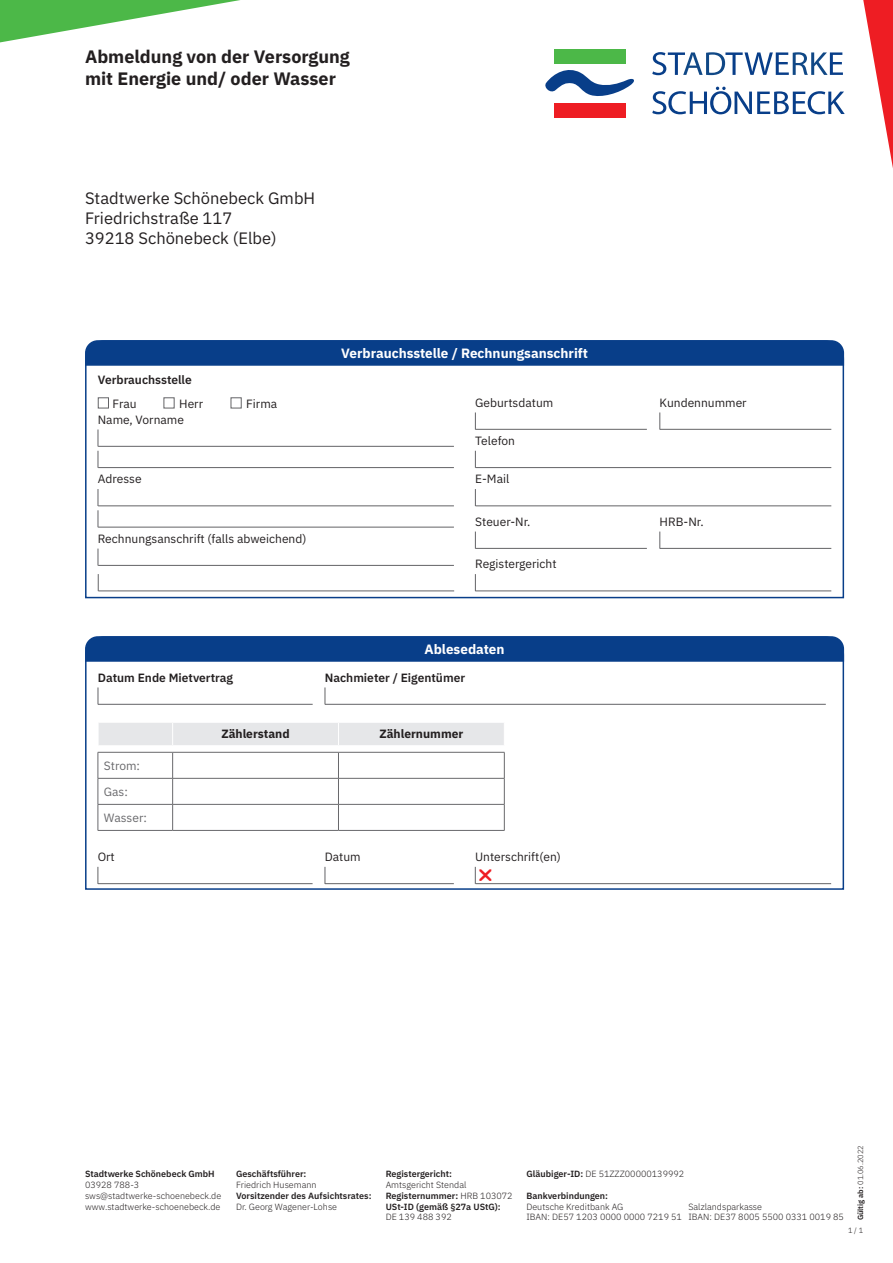
<style>
.page{position:relative;width:893px;height:1263px;background:#fff}
.page>*{position:absolute;margin:0;border:0;box-sizing:border-box;transform-origin:0 0}
.t1{font:700 18px/21.6px "IBM Plex Sans";color:#231f20}
.t2{font:16.5px/19.8px "IBM Plex Sans";color:#231f20}
.t3{font:700 13.5px "IBM Plex Sans";color:#fff}
.t4{font:12px "IBM Plex Sans";color:#231f20}
.t5{font:600 12px "IBM Plex Sans";color:#231f20}
.t6{font:700 12px "IBM Plex Sans";color:#231f20}
.t7{font:12px/26.1px "IBM Plex Sans";color:#69696c}
.t8{font:300 9px/10.8px "IBM Plex Sans";color:#231f20}
.t9{font:600 9px/10.8px "IBM Plex Sans";color:#231f20}
.t10{font:300 7.5px "IBM Plex Sans";color:#231f20}
.s1{font-weight:300}
.s2{font-weight:600}
</style>
<div class="page">
<div style="left:555px;top:49px;width:71px;height:14px;background:#4cb848"></div>
<div style="left:555px;top:103px;width:71px;height:15px;background:#ee1d23"></div>
<svg style="left:652px;top:52px;width:191px;height:23px"></svg>
<svg style="left:652px;top:87px;width:193px;height:27px"></svg>
<svg style="left:545px;top:70px;width:89px;height:26px"></svg>
<svg style="left:863px;top:0;width:30px;height:168px"></svg>
<svg style="left:0;top:0;width:240px;height:42px"></svg>
<svg style="left:85px;top:662px;width:760px;height:228px"></svg>
<svg style="left:85px;top:636px;width:760px;height:26px;background:#0b418a"></svg>
<div style="left:98px;top:722px;width:75px;height:24px;background:#e6e7e9"></div>
<hr style="left:98px;top:722px;width:75px;height:1px;background:#fff">
<div style="left:172px;top:722px;width:333px;height:23px;background:#e6e7e9"></div>
<hr style="left:98px;top:745px;width:75px;height:1px;background:#fff">
<hr style="left:173px;top:745px;width:165px;height:1px;background:#fff">
<hr style="left:338px;top:745px;width:167px;height:1px;background:#fff">
<svg style="left:98px;top:723px;width:1px;height:22px"></svg>
<svg style="left:172px;top:753px;width:1px;height:77px"></svg>
<svg style="left:98px;top:753px;width:1px;height:77px"></svg>
<hr style="left:98px;top:752px;width:75px;height:1px;background:#69696c">
<hr style="left:173px;top:752px;width:165px;height:1px;background:#69696c">
<hr style="left:338px;top:752px;width:166px;height:1px;background:#69696c">
<hr style="left:98px;top:778px;width:75px;height:1px;background:#69696c">
<hr style="left:173px;top:778px;width:165px;height:1px;background:#69696c">
<hr style="left:338px;top:778px;width:166px;height:1px;background:#69696c">
<hr style="left:98px;top:804px;width:75px;height:1px;background:#69696c">
<hr style="left:173px;top:804px;width:165px;height:1px;background:#69696c">
<hr style="left:338px;top:804px;width:166px;height:1px;background:#69696c">
<svg style="left:338px;top:752px;width:1px;height:78px"></svg>
<svg style="left:504px;top:752px;width:1px;height:78px"></svg>
<hr style="left:98px;top:830px;width:75px;height:1px;background:#69696c">
<hr style="left:173px;top:830px;width:165px;height:1px;background:#69696c">
<hr style="left:338px;top:830px;width:166px;height:1px;background:#69696c">
<svg style="left:98px;top:867px;width:1px;height:16px"></svg>
<hr style="left:98px;top:883px;width:215px;height:1px;background:#636366">
<svg style="left:98px;top:687px;width:1px;height:17px"></svg>
<hr style="left:98px;top:704px;width:215px;height:1px;background:#636366">
<svg style="left:325px;top:687px;width:1px;height:17px"></svg>
<hr style="left:325px;top:704px;width:501px;height:1px;background:#636366">
<svg style="left:325px;top:867px;width:1px;height:16px"></svg>
<hr style="left:325px;top:883px;width:129px;height:1px;background:#636366">
<hr style="left:475px;top:883px;width:356px;height:1px;background:#636366">
<svg style="left:85px;top:366px;width:760px;height:233px"></svg>
<div style="left:85px;top:340px;width:760px;height:26px;background:#083e89"></div>
<div style="left:98px;top:398px;width:11px;height:10px;border:1px solid #636366"></div>
<hr style="left:98px;top:446px;width:356px;height:1px;background:#636366">
<svg style="left:98px;top:549px;width:1px;height:16px"></svg>
<hr style="left:98px;top:565px;width:356px;height:1px;background:#636366">
<hr style="left:98px;top:506px;width:356px;height:1px;background:#636366">
<svg style="left:98px;top:574px;width:1px;height:17px"></svg>
<hr style="left:98px;top:591px;width:356px;height:1px;background:#636366">
<svg style="left:98px;top:489px;width:1px;height:38px"></svg>
<hr style="left:98px;top:527px;width:356px;height:1px;background:#636366">
<svg style="left:98px;top:429px;width:1px;height:38px"></svg>
<hr style="left:98px;top:467px;width:356px;height:1px;background:#636366">
<svg style="left:475px;top:412px;width:1px;height:17px"></svg>
<hr style="left:475px;top:429px;width:172px;height:1px;background:#636366">
<svg style="left:475px;top:489px;width:1px;height:17px"></svg>
<hr style="left:476px;top:506px;width:355px;height:1px;background:#636366">
<svg style="left:475px;top:451px;width:1px;height:17px"></svg>
<hr style="left:476px;top:467px;width:355px;height:1px;background:#636366">
<svg style="left:660px;top:412px;width:1px;height:17px"></svg>
<hr style="left:660px;top:429px;width:171px;height:1px;background:#636366">
<svg style="left:475px;top:531px;width:1px;height:17px"></svg>
<hr style="left:475px;top:548px;width:172px;height:1px;background:#636366">
<svg style="left:660px;top:531px;width:1px;height:17px"></svg>
<hr style="left:660px;top:548px;width:171px;height:1px;background:#636366">
<svg style="left:475px;top:574px;width:1px;height:17px"></svg>
<hr style="left:475px;top:591px;width:356px;height:1px;background:#636366">
<svg style="left:475px;top:867px;width:16px;height:17px"></svg>
<h1 class="t1" style="left:85px;top:44px;width:266px">Abmeldung von der Versorgung mit Energie und/ oder Wasser</h1>
<h2 class="t2" style="left:85px;top:187px;width:232px">Stadtwerke Schönebeck GmbH<br>Friedrichstraße 117<br>39218 Schönebeck (Elbe)</h2>
<h3 class="t3" style="left:341px;top:343px;width:248px">Verbrauchsstelle / Rechnungsanschrift</h3>
<h3 class="t5" style="left:98px;top:370px;width:96px">Verbrauchsstelle</h3>
<h3 class="t4" style="left:98px;top:410px;width:88px">Name, Vorname</h3>
<h3 class="t4" style="left:113px;top:395px;width:26px">Frau</h3>
<h3 class="t4" style="left:179px;top:395px;width:25px">Herr</h3>
<h3 class="t4" style="left:246px;top:395px;width:32px">Firma</h3>
<h3 class="t4" style="left:660px;top:393px;width:89px">Kundennummer</h3>
<h3 class="t4" style="left:475px;top:393px;width:80px">Geburtsdatum</h3>
<h3 class="t4" style="left:98px;top:470px;width:45px">Adresse</h3>
<h3 class="t4" style="left:98px;top:529px;width:210px">Rechnungsanschrift (falls abweichend)</h3>
<h3 class="t4" style="left:475px;top:431px;width:41px">Telefon</h3>
<h3 class="t4" style="left:475px;top:470px;width:36px">E-Mail</h3>
<h3 class="t4" style="left:475px;top:512px;width:57px">Steuer-Nr.</h3>
<h3 class="t4" style="left:660px;top:512px;width:45px">HRB-Nr.</h3>
<h3 class="t4" style="left:475px;top:555px;width:83px">Registergericht</h3>
<h3 class="t3" style="left:424px;top:639px;width:82px">Ablesedaten</h3>
<h3 class="t5" style="left:98px;top:668px;width:137px">Datum Ende Mietvertrag</h3>
<h3 class="t5" style="left:325px;top:668px;width:142px">Nachmieter / Eigentümer</h3>
<h3 class="t7" style="left:104px;top:752px;width:45px">Strom:<br>Gas:<br>Wasser:</h3>
<h3 class="t4" style="left:98px;top:847px;width:19px">Ort</h3>
<h3 class="t6" style="left:221px;top:724px;width:70px">Zählerstand</h3>
<h3 class="t6" style="left:379px;top:724px;width:85px">Zählernummer</h3>
<h3 class="t4" style="left:325px;top:847px;width:37px">Datum</h3>
<h3 class="t4" style="left:475px;top:847px;width:87px">Unterschrift(en)</h3>
<p class="t9" style="left:85px;top:1168px;width:131px">Stadtwerke Schönebeck GmbH</p>
<p class="t8" style="left:85px;top:1179px;width:138px">03928 788-3 sws@stadtwerke-schoenebeck.de www.stadtwerke-schoenebeck.de</p>
<p class="t9" style="left:236px;top:1168px;width:72px">Geschäftsführer:</p>
<p class="t8" style="left:236px;top:1179px;width:82px">Friedrich Husemann</p>
<p class="t9" style="left:236px;top:1189px;width:137px">Vorsitzender des Aufsichtsrates:</p>
<p class="t8" style="left:236px;top:1200px;width:103px">Dr. Georg Wagener-Lohse</p>
<p class="t9" style="left:386px;top:1168px;width:68px">Registergericht:</p>
<p class="t9" style="left:386px;top:1179px;width:128px"><span class="s1">Amtsgericht Stendal<br></span>Registernummer: <span class="s1">HRB 103072<br></span>USt-ID (gemäß §27a UStG):</p>
<p class="t8" style="left:386px;top:1211px;width:68px">DE 139 488 392</p>
<p class="t8" style="left:526px;top:1168px;width:159px"><span class="s2">Gläubiger-ID:</span> DE 51ZZZ00000139992</p>
<p class="t9" style="left:526px;top:1189px;width:83px">Bankverbindungen:</p>
<p class="t8" style="left:526px;top:1200px;width:98px">Deutsche Kreditbank AG</p>
<p class="t8" style="left:526px;top:1200px;width:319px;text-indent:162px">Salzlandsparkasse<br>IBAN: DE57 1203 0000 0000 7219 51 IBAN: DE37 8005 5500 0331 0019 85</p>
<p class="t10" style="left:855px;top:1220px;width:77px;rotate:-90deg"><span class="s2">Gültig ab:</span> 01.06.2022</p>
<p class="t10" style="left:848px;top:1224px;width:17px">1 / 1</p>
</div>
